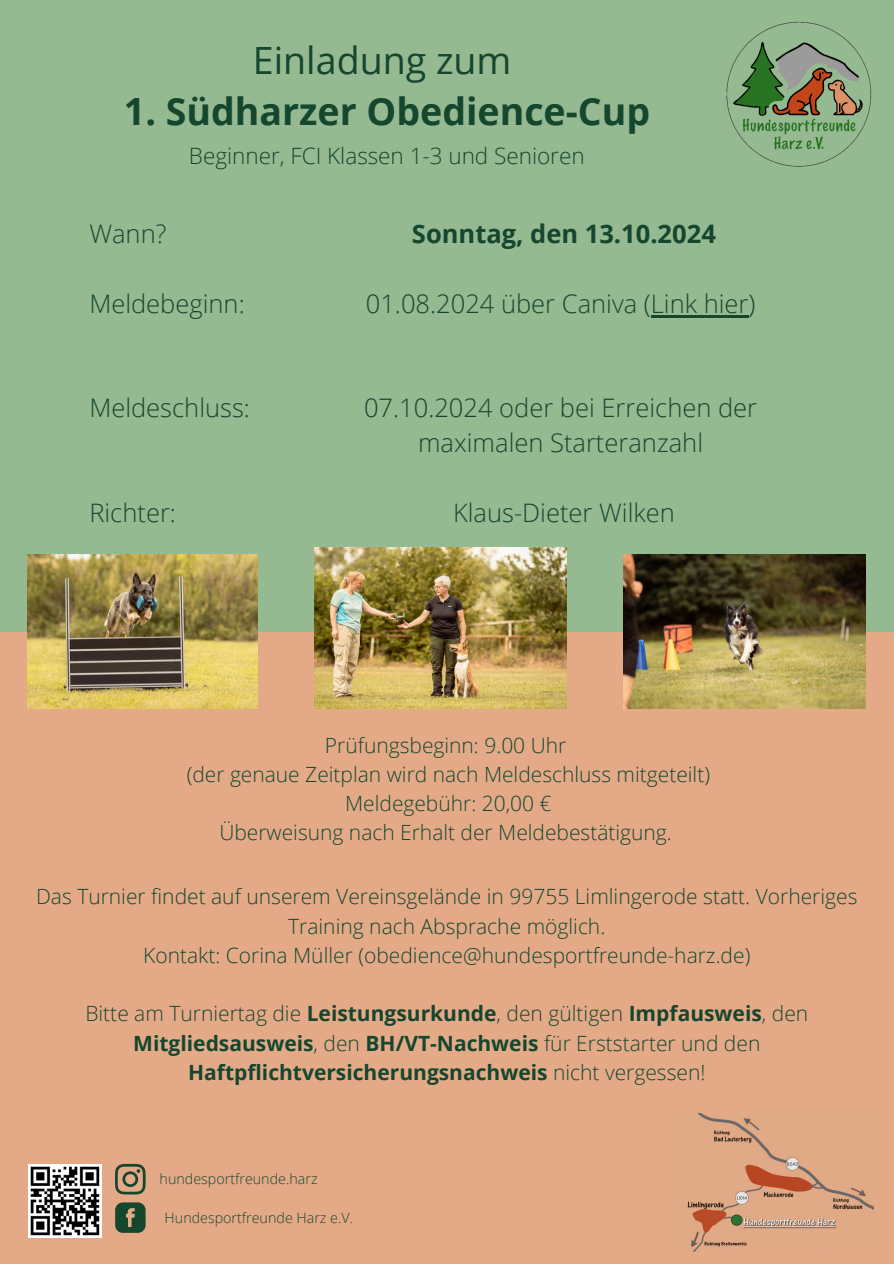
<style>
.page{position:relative;width:894px;height:1264px;background:#fff}
.page>*{position:absolute;margin:0;border:0;box-sizing:border-box;transform-origin:0 0}
.t1{font:700 37.5px "Open Sans";color:#15462e}
.t2{font:37.5px "Open Sans";color:#15462e}
.t3{font:300 25.5px/34.8px "Open Sans";color:#15462e;text-align:center}
.t4{font:700 25.5px "Open Sans";color:#15462e}
.t5{font:300 22.5px "Open Sans";color:#15462e}
.t6{font:300 21px/29.2px "Open Sans";color:#15462e;text-align:center}
.t7{font:700 21px/29.2px "Open Sans";color:#15462e;text-align:center}
.t8{font:300 14.25px "Open Sans";color:#15462e}
.s1{font-weight:300}
</style>
<div class="page">
<div style="left:0;top:631px;width:893px;height:632px;background:#e4aa88"></div>
<div style="left:0;top:0;width:893px;height:631px;background:#95b991"></div>
<img style="left:726px;top:22px;width:146px;height:145px">
<img style="left:29px;top:1164px;width:73px;height:73px">
<svg style="left:115px;top:1163px;width:30px;height:31px"></svg>
<svg style="left:115px;top:1202px;width:30px;height:30px"></svg>
<img style="left:314px;top:547px;width:252px;height:161px">
<img style="left:687px;top:1113px;width:185px;height:138px">
<img style="left:27px;top:554px;width:231px;height:155px">
<img style="left:623px;top:554px;width:242px;height:155px">
<hr style="left:650px;top:315px;width:98px;height:2px;background:#15462e">
<h3 class="t2" style="left:253px;top:34px;width:260px">Einladung zum</h3>
<h3 class="t1" style="left:124px;top:85px;width:527px">1. Südharzer Obedience-Cup</h3>
<h2 class="t3" style="left:89px;top:215px;width:79px">Wann?</h2>
<p class="t5" style="left:189px;top:139px;width:397px">Beginner, FCI Klassen 1-3 und Senioren</p>
<h4 class="t4" style="left:412px;top:216px;width:305px">Sonntag, den 13.10.2024</h4>
<h3 class="t3" style="left:89px;top:285px;width:157px">Meldebeginn:</h3>
<h4 class="t3" style="left:366px;top:285px;width:391px">01.08.2024 über Caniva (Link hier)</h4>
<h3 class="t3" style="left:89px;top:390px;width:162px">Meldeschluss:</h3>
<p class="t3" style="left:364px;top:390px;width:394px">07.10.2024 oder bei Erreichen der maximalen Starteranzahl</p>
<h3 class="t3" style="left:89px;top:494px;width:88px">Richter:</h3>
<p class="t3" style="left:453px;top:494px;width:223px">Klaus-Dieter Wilken</p>
<p class="t6" style="left:187px;top:730px;width:524px">Prüfungsbeginn: 9.00 Uhr<br>(der genaue Zeitplan wird nach Meldeschluss mitgeteilt)<br>Meldegebühr: 20,00 €<br>Überweisung nach Erhalt der Meldebestätigung.</p>
<p class="t6" style="left:36px;top:881px;width:822px">Das Turnier findet auf unserem Vereinsgelände in 99755 Limlingerode statt. Vorheriges<br>Training nach Absprache möglich.<br>Kontakt: Corina Müller (obedience@hundesportfreunde-harz.de)</p>
<h4 class="t7" style="left:85px;top:998px;width:724px"><span class="s1">Bitte am Turniertag die</span> Leistungsurkunde<span class="s1">, den gültigen</span> Impfausweis<span class="s1">, den<br></span>Mitgliedsausweis<span class="s1">, den</span> BH/VT-Nachweis <span class="s1">für Erststarter und den<br></span>Haftpflichtversicherungsnachweis <span class="s1">nicht vergessen!</span></h4>
<p class="t8" style="left:160px;top:1168px;width:159px">hundesportfreunde.harz</p>
<p class="t8" style="left:165px;top:1207px;width:190px">Hundesportfreunde Harz e.V.</p>
</div>
